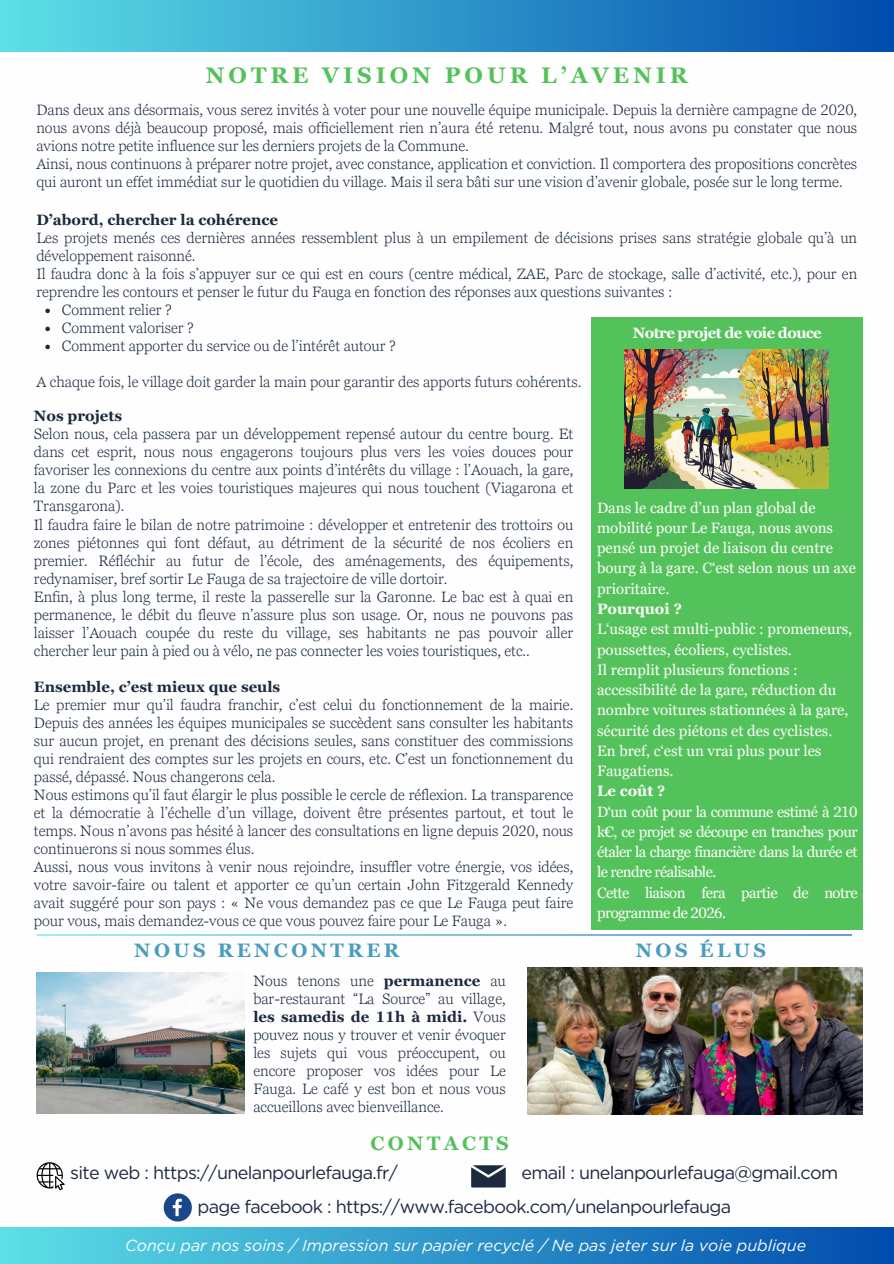
<style>
.page{position:relative;width:894px;height:1264px;background:#fff}
.page>*{position:absolute;margin:0;border:0;box-sizing:border-box;transform-origin:0 0}
.t1{font:700 22.5px "Georgia Pro";letter-spacing:.175em;color:#54c25a}
.t2{font:700 19.5px "Georgia Pro";letter-spacing:.175em;color:#499dbe}
.t3{font:700 19.5px "Georgia Pro";letter-spacing:.175em;color:#54c25a}
.t4{font:18px "Gotham";letter-spacing:-.04em;color:#1b2a3f}
.t5{font:italic 16.05px "Gotham";color:#fefefe}
.t6{font:300 15px/18px "Georgia Pro";color:#1b2a3f;text-align:justify}
.t7{font:15px/20.2px "Georgia Pro";color:#fefefe}
.t8{font:700 15px "Georgia Pro";color:#1b2a3f}
.t9{font:15px/20.2px "Georgia Pro";letter-spacing:-.04em;color:#fefefe}
.t10{font:700 15px "Georgia Pro";letter-spacing:-.035em;color:#fefefe}
.t11{font:700 15px "Georgia Pro";color:#fefefe}
.s1{font-weight:700}
</style>
<div class="page">
<div style="left:0;top:1226px;width:893px;height:37px;background:linear-gradient(to right,#5de0e6,#014bad)"></div>
<svg style="left:471px;top:1165px;width:34px;height:22px"></svg>
<div style="left:591px;top:317px;width:271px;height:612px;background:#54c25a"></div>
<svg style="left:37px;top:1162px;width:28px;height:28px"></svg>
<svg style="left:164px;top:1193px;width:28px;height:28px"></svg>
<div style="left:0;top:0;width:893px;height:51px;background:linear-gradient(to right,#5de0e6,#014bad)"></div>
<img style="left:37px;top:972px;width:208px;height:141px">
<img style="left:624px;top:349px;width:204px;height:140px">
<img style="left:527px;top:967px;width:335px;height:147px">
<svg style="left:45px;top:308px;width:5px;height:5px"></svg>
<svg style="left:45px;top:326px;width:5px;height:5px"></svg>
<svg style="left:45px;top:344px;width:5px;height:5px"></svg>
<h2 class="t1" style="left:206px;top:62px;width:483px">NOTRE VISION POUR L’AVENIR</h2>
<p class="t6" style="left:36px;top:101px;width:822px">Dans deux ans désormais, vous serez invités à voter pour une nouvelle équipe municipale. Depuis la dernière campagne de 2020, nous avons déjà beaucoup proposé, mais officiellement rien n’aura été retenu. Malgré tout, nous avons pu constater que nous avions notre petite influence sur les derniers projets de la Commune.</p>
<p class="t6" style="left:36px;top:155px;width:822px">Ainsi, nous continuons à préparer notre projet, avec constance, application et conviction. Il comportera des propositions concrètes qui auront un effet immédiat sur le quotidien du village. Mais il sera bâti sur une vision d’avenir globale, posée sur le long terme.</p>
<p class="t8" style="left:36px;top:212px;width:243px">D’abord, chercher la cohérence</p>
<p class="t6" style="left:36px;top:229px;width:822px">Les projets menés ces dernières années ressemblent plus à un empilement de décisions prises sans stratégie globale qu’à un développement raisonné.</p>
<p class="t6" style="left:36px;top:265px;width:822px">Il faudra donc à la fois s’appuyer sur ce qui est en cours (centre médical, ZAE, Parc de stockage, salle d’activité, etc.), pour en reprendre les contours et penser le futur du Fauga en fonction des réponses aux questions suivantes :</p>
<p class="t6" style="left:62px;top:301px;width:111px">Comment relier ?</p>
<p class="t6" style="left:62px;top:319px;width:133px">Comment valoriser ?</p>
<p class="t6" style="left:62px;top:337px;width:335px">Comment apporter du service ou de l’intérêt autour ?</p>
<p class="t6" style="left:36px;top:373px;width:546px">A chaque fois, le village doit garder la main pour garantir des apports futurs cohérents.</p>
<p class="t8" style="left:34px;top:408px;width:90px">Nos projets</p>
<p class="t6" style="left:34px;top:425px;width:540px">Selon nous, cela passera par un développement repensé autour du centre bourg. Et dans cet esprit, nous nous engagerons toujours plus vers les voies douces pour favoriser les connexions du centre aux points d’intérêts du village : l’Aouach, la gare, la zone du Parc et les voies touristiques majeures qui nous touchent (Viagarona et Transgarona).</p>
<p class="t6" style="left:34px;top:515px;width:540px">Il faudra faire le bilan de notre patrimoine : développer et entretenir des trottoirs ou zones piétonnes qui font défaut, au détriment de la sécurité de nos écoliers en premier. Réfléchir au futur de l’école, des aménagements, des équipements, redynamiser, bref sortir Le Fauga de sa trajectoire de ville dortoir.</p>
<p class="t6" style="left:34px;top:587px;width:540px">Enfin, à plus long terme, il reste la passerelle sur la Garonne. Le bac est à quai en permanence, le débit du fleuve n’assure plus son usage. Or, nous ne pouvons pas laisser l’Aouach coupée du reste du village, ses habitants ne pas pouvoir aller chercher leur pain à pied ou à vélo, ne pas connecter les voies touristiques, etc..</p>
<p class="t8" style="left:34px;top:678px;width:248px">Ensemble, c’est mieux que seuls</p>
<p class="t6" style="left:34px;top:695px;width:540px">Le premier mur qu’il faudra franchir, c’est celui du fonctionnement de la mairie.<br>Depuis des années les équipes municipales se succèdent sans consulter les habitants sur aucun projet, en prenant des décisions seules, sans constituer des commissions qui rendraient des comptes sur les projets en cours, etc. C’est un fonctionnement du passé, dépassé. Nous changerons cela.</p>
<p class="t6" style="left:34px;top:785px;width:540px">Nous estimons qu’il faut élargir le plus possible le cercle de réflexion. La transparence et la démocratie à l’échelle d’un village, doivent être présentes partout, et tout le temps. Nous n’avons pas hésité à lancer des consultations en ligne depuis 2020, nous continuerons si nous sommes élus.</p>
<p class="t6" style="left:34px;top:857px;width:540px">Aussi, nous vous invitons à venir nous rejoindre, insuffler votre énergie, vos idées, votre savoir-faire ou talent et apporter ce qu’un certain John Fitzgerald Kennedy avait suggéré pour son pays : « Ne vous demandez pas ce que Le Fauga peut faire pour vous, mais demandez-vous ce que vous pouvez faire pour Le Fauga ».</p>
<h1 class="t10" style="left:632px;top:324px;width:190px">Notre projet de voie douce</h1>
<p class="t7" style="left:597px;top:497px;width:260px">Dans le cadre d’un plan global de mobilité pour Le Fauga, nous avons pensé un projet de liaison du centre bourg à la gare. C‘est selon nous un axe prioritaire.</p>
<p class="t11" style="left:597px;top:600px;width:86px">Pourquoi ?</p>
<p class="t7" style="left:597px;top:619px;width:257px">L‘usage est multi-public : promeneurs, poussettes, écoliers, cyclistes.</p>
<p class="t7" style="left:597px;top:659px;width:253px">Il remplit plusieurs fonctions : accessibilité de la gare, réduction du nombre voitures stationnées à la gare, sécurité des piétons et des cyclistes.</p>
<p class="t7" style="left:597px;top:740px;width:226px">En bref, c‘est un vrai plus pour les<br>Faugatiens.</p>
<p class="t10" style="left:597px;top:782px;width:70px">Le coût ?</p>
<p class="t7" style="left:597px;top:801px;width:262px;text-align:justify">D‘un coût pour la commune estimé à 210 k€, ce projet se découpe en tranches pour étaler la charge financière dans la durée et le rendre réalisable.</p>
<p class="t9" style="left:597px;top:882px;width:262px">Cette liaison fera partie de notre programme de 2026.</p>
<p class="t2" style="left:134px;top:939px;width:266px">NOUS RENCONTRER</p>
<h3 class="t2" style="left:635px;top:939px;width:132px">NOS ÉLUS</h3>
<h2 class="t6" style="left:253px;top:971px;width:254px">Nous tenons une <span class="s1">permanence</span> au bar-restaurant “La Source” au village, <span class="s1">les samedis de 11h à midi.</span> Vous pouvez nous y trouver et venir évoquer les sujets qui vous préoccupent, ou encore proposer vos idées pour Le Fauga. Le café y est bon et nous vous accueillons avec bienveillance.</h2>
<p class="t3" style="left:370px;top:1132px;width:140px">CONTACTS</p>
<p class="t4" style="left:70px;top:1162px;width:329px">site web : https://unelanpourlefauga.fr/</p>
<p class="t4" style="left:521px;top:1162px;width:318px">email : unelanpourlefauga@gmail.com</p>
<h2 class="t4" style="left:197px;top:1195px;width:535px">page facebook : https://www.facebook.com/unelanpourlefauga</h2>
<h3 class="t5" style="left:125px;top:1235px;width:682px">Conçu par nos soins / Impression sur papier recyclé / Ne pas jeter sur la voie publique</h3>
</div>
